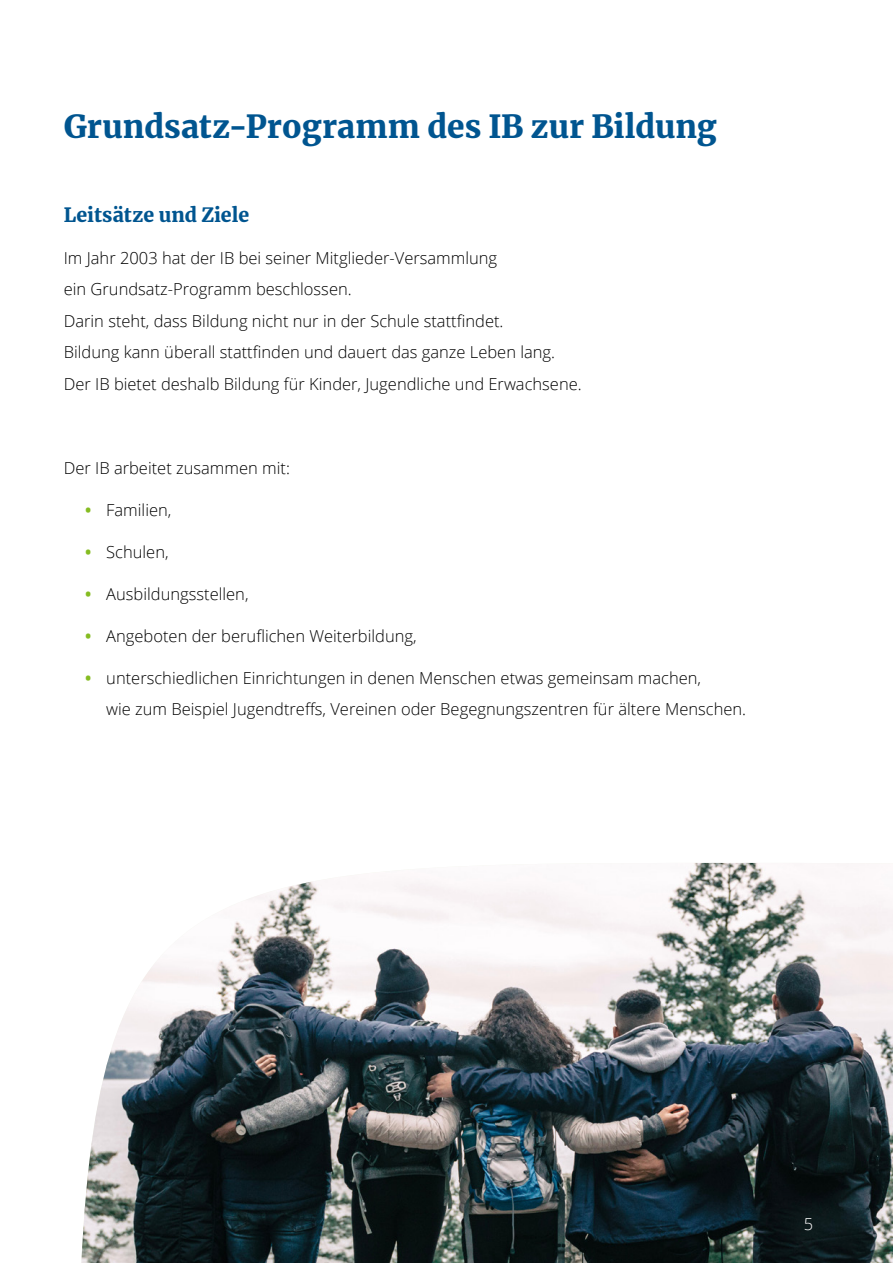
<style>
.page{position:relative;width:893px;height:1263px;background:#fff}
.page>*{position:absolute;margin:0;border:0;box-sizing:border-box;transform-origin:0 0}
.t1{font:900 31.5px "Merriweather";color:#005590}
.t2{font:900 19.5px "Merriweather";letter-spacing:.005em;color:#005590}
.t3{font:300 16.5px/31.5px "Open Sans";color:#000}
.t4{font:300 16.5px "Open Sans";color:#fff}
.s1{font-weight:700;color:#85bc21}
</style>
<div class="page">
<img style="left:81px;top:863px;width:812px;height:400px">
<h1 class="t1" style="left:64px;top:104px;width:654px">Grundsatz-Programm des IB zur Bildung</h1>
<p class="t2" style="left:64px;top:201px;width:187px">Leitsätze und Ziele</p>
<p class="t3" style="left:64px;top:242px;width:519px">Im Jahr 2003 hat der IB bei seiner Mitglieder-Versammlung<br>ein Grundsatz-Programm beschlossen.<br>Darin steht, dass Bildung nicht nur in der Schule stattfindet.<br>Bildung kann überall stattfinden und dauert das ganze Leben lang.<br>Der IB bietet deshalb Bildung für Kinder, Jugendliche und Erwachsene.</p>
<p class="t3" style="left:64px;top:452px;width:228px">Der IB arbeitet zusammen mit:</p>
<p class="t3" style="left:85px;top:494px;width:88px"><span class="s1">•</span> Familien,</p>
<p class="t3" style="left:85px;top:536px;width:85px"><span class="s1">•</span> Schulen,</p>
<p class="t3" style="left:85px;top:578px;width:165px"><span class="s1">•</span> Ausbildungsstellen,</p>
<p class="t3" style="left:85px;top:620px;width:333px"><span class="s1">•</span> Angeboten der beruflichen Weiterbildung,</p>
<p class="t3" style="left:106px;top:662px;width:641px;text-indent:-21px"><span class="s1">•</span> unterschiedlichen Einrichtungen in denen Menschen etwas gemeinsam machen,<br>wie zum Beispiel Jugendtreffs, Vereinen oder Begegnungszentren für ältere Menschen.</p>
<p class="t4" style="left:804px;top:1213px;width:11px">5</p>
</div>
